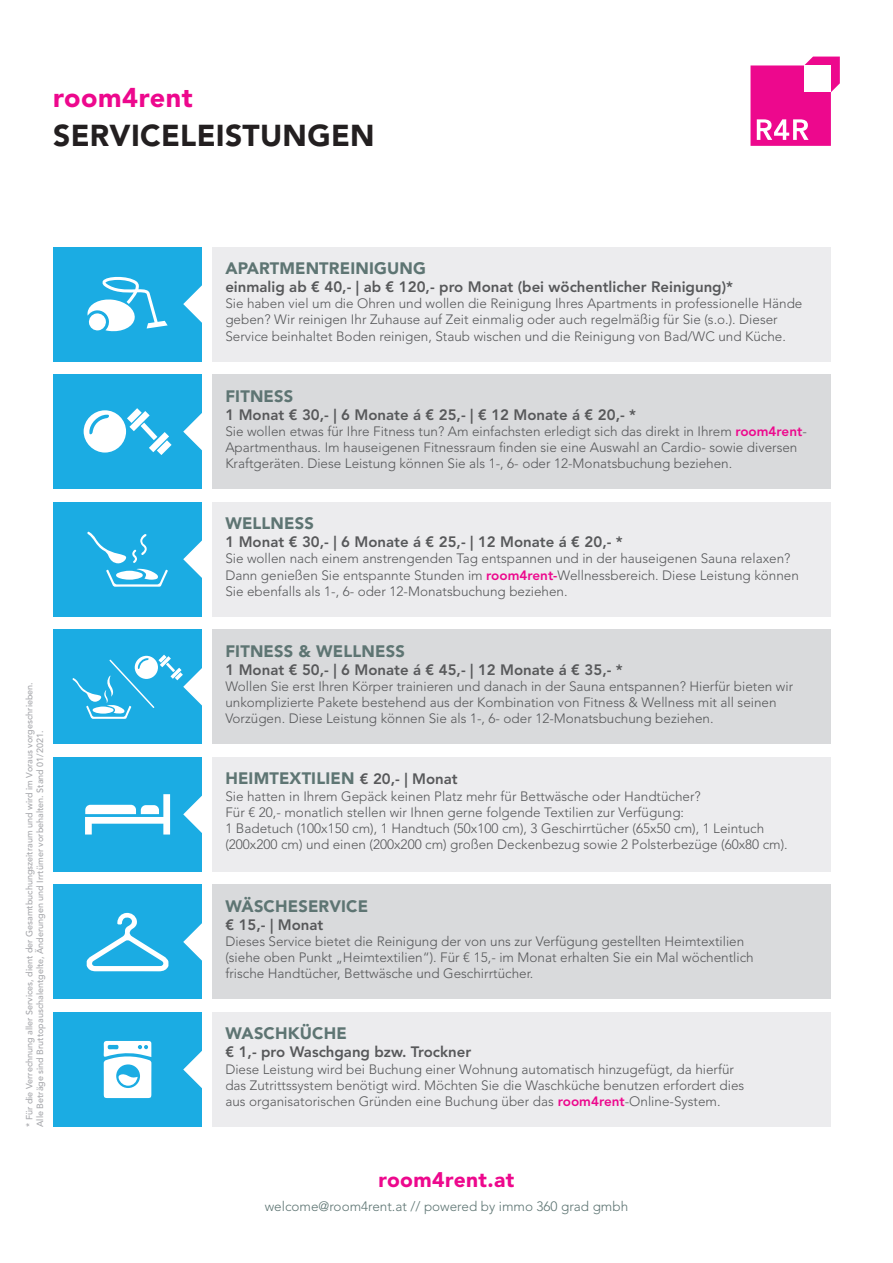
<style>
.page{position:relative;width:893px;height:1263px;background:#fff}
.page>*{position:absolute;margin:0;border:0;box-sizing:border-box;transform-origin:0 0}
.t1{font:900 30px "Avenir LT Std";letter-spacing:.01em;color:#231f20}
.t2{font:900 27px "Avenir LT Std";letter-spacing:.02em;color:#ed088d}
.t3{font:900 21px "Avenir LT Std";letter-spacing:.02em;color:#ed088d}
.t4{font:900 16.5px "Avenir LT Std";letter-spacing:.01em;color:#5e7573}
.t5{font:800 15px "Avenir LT Std";color:#57585a}
.t6{font:300 13.5px/16.2px "Avenir LT Std";color:#57585a}
.t7{font:300 13.5px "Avenir LT Std";color:#5e7573}
.t8{font:500 9px/10.8px "Avenir LT Std";color:#a8a9ad}
.s1{font-weight:800;color:#ed088d}
.s2{font-weight:800;font-size:15px;color:#57585a}
</style>
<div class="page">
<div style="left:53px;top:374px;width:149px;height:115px;background:#1bace3"></div>
<svg style="left:84px;top:410px;width:42px;height:43px"></svg>
<svg style="left:127px;top:408px;width:15px;height:15px"></svg>
<svg style="left:130px;top:411px;width:20px;height:20px"></svg>
<svg style="left:141px;top:423px;width:16px;height:17px"></svg>
<svg style="left:157px;top:440px;width:15px;height:15px"></svg>
<svg style="left:149px;top:432px;width:20px;height:20px"></svg>
<svg style="left:183px;top:408px;width:30px;height:48px"></svg>
<div style="left:213px;top:374px;width:618px;height:115px;background:#d9dadc"></div>
<div style="left:53px;top:247px;width:149px;height:114px;background:#1bace3"></div>
<svg style="left:183px;top:280px;width:30px;height:48px"></svg>
<div style="left:213px;top:247px;width:618px;height:114px;background:#ececee"></div>
<div style="left:53px;top:629px;width:149px;height:115px;background:#1bace3"></div>
<svg style="left:160px;top:656px;width:11px;height:11px"></svg>
<svg style="left:166px;top:663px;width:9px;height:9px"></svg>
<svg style="left:171px;top:668px;width:10px;height:11px"></svg>
<svg style="left:72px;top:656px;width:86px;height:63px"></svg>
<svg style="left:183px;top:663px;width:30px;height:48px"></svg>
<div style="left:213px;top:629px;width:618px;height:115px;background:#d9dadc"></div>
<div style="left:53px;top:502px;width:149px;height:115px;background:#1bace3"></div>
<svg style="left:106px;top:569px;width:62px;height:18px"></svg>
<svg style="left:87px;top:531px;width:60px;height:32px"></svg>
<svg style="left:183px;top:535px;width:30px;height:48px"></svg>
<div style="left:213px;top:502px;width:618px;height:115px;background:#ececee"></div>
<div style="left:53px;top:1012px;width:149px;height:115px;background:#1bace3"></div>
<svg style="left:183px;top:1045px;width:30px;height:48px"></svg>
<div style="left:213px;top:1012px;width:618px;height:115px;background:#ececee"></div>
<svg style="left:104px;top:1041px;width:47px;height:57px"></svg>
<div style="left:53px;top:757px;width:149px;height:115px;background:#1bace3"></div>
<svg style="left:85px;top:794px;width:85px;height:40px"></svg>
<svg style="left:183px;top:790px;width:30px;height:48px"></svg>
<div style="left:213px;top:757px;width:618px;height:115px;background:#ececee"></div>
<div style="left:53px;top:884px;width:149px;height:115px;background:#1bace3"></div>
<svg style="left:87px;top:912px;width:81px;height:59px"></svg>
<svg style="left:183px;top:918px;width:30px;height:48px"></svg>
<div style="left:213px;top:884px;width:618px;height:115px;background:#d9dadc"></div>
<svg style="left:750px;top:57px;width:90px;height:89px"></svg>
<svg style="left:87px;top:276px;width:81px;height:56px"></svg>
<h2 class="t2" style="left:53px;top:81px;width:141px">room4rent</h2>
<h1 class="t1" style="left:53px;top:117px;width:323px">SERVICELEISTUNGEN</h1>
<p class="t4" style="left:225px;top:258px;width:202px">APARTMENTREINIGUNG</p>
<p class="t5" style="left:225px;top:278px;width:509px">einmalig ab € 40,- | ab € 120,- pro Monat (bei wöchentlicher Reinigung)*</p>
<p class="t6" style="left:225px;top:295px;width:579px">Sie haben viel um die Ohren und wollen die Reinigung Ihres Apartments in professionelle Hände geben? Wir reinigen Ihr Zuhause auf Zeit einmalig oder auch regelmäßig für Sie (s.o.). Dieser<br>Service beinhaltet Boden reinigen, Staub wischen und die Reinigung von Bad/WC und Küche.</p>
<p class="t4" style="left:225px;top:386px;width:69px">FITNESS</p>
<p class="t5" style="left:225px;top:405px;width:412px">1 Monat € 30,- | 6 Monate á € 25,- | € 12 Monate á € 20,- *</p>
<p class="t6" style="left:225px;top:423px;width:583px">Sie wollen etwas für Ihre Fitness tun? Am einfachsten erledigt sich das direkt in Ihrem <span class="s1">room4rent</span>-<br>Apartmenthaus. Im hauseigenen Fitnessraum finden sie eine Auswahl an Cardio- sowie diversen<br>Kraftgeräten. Diese Leistung können Sie als 1-, 6- oder 12-Monatsbuchung beziehen.</p>
<p class="t8" style="left:24px;top:1127px;width:446px;rotate:-90deg">* Für die Verrechnung aller Services, dient der Gesamtbuchungszeitraum und wird im Voraus vorgeschrieben.<br>Alle Beträge sind Bruttopauschalentgelte, Änderungen und Irrtümer vorbehalten. Stand 01/2021.</p>
<p class="t4" style="left:225px;top:513px;width:90px">WELLNESS</p>
<p class="t5" style="left:225px;top:533px;width:399px">1 Monat € 30,- | 6 Monate á € 25,- | 12 Monate á € 20,- *</p>
<p class="t6" style="left:225px;top:551px;width:575px">Sie wollen nach einem anstrengenden Tag entspannen und in der hauseigenen Sauna relaxen?<br>Dann genießen Sie entspannte Stunden im <span class="s1">room4rent-</span>Wellnessbereich. Diese Leistung können<br>Sie ebenfalls als 1-, 6- oder 12-Monatsbuchung beziehen.</p>
<p class="t4" style="left:225px;top:641px;width:181px">FITNESS &amp; WELLNESS</p>
<p class="t5" style="left:225px;top:661px;width:399px">1 Monat € 50,- | 6 Monate á € 45,- | 12 Monate á € 35,- *</p>
<p class="t6" style="left:225px;top:678px;width:569px">Wollen Sie erst Ihren Körper trainieren und danach in der Sauna entspannen? Hierfür bieten wir unkomplizierte Pakete bestehend aus der Kombination von Fitness &amp; Wellness mit all seinen<br>Vorzügen. Diese Leistung können Sie als 1-, 6- oder 12-Monatsbuchung beziehen.</p>
<p class="t4" style="left:225px;top:768px;width:234px">HEIMTEXTILIEN <span class="s2">€ 20,- | Monat</span></p>
<p class="t6" style="left:225px;top:788px;width:564px">Sie hatten in Ihrem Gepäck keinen Platz mehr für Bettwäsche oder Handtücher?<br>Für € 20,- monatlich stellen wir Ihnen gerne folgende Textilien zur Verfügung:<br>1 Badetuch (100x150 cm), 1 Handtuch (50x100 cm), 3 Geschirrtücher (65x50 cm), 1 Leintuch (200x200 cm) und einen (200x200 cm) großen Deckenbezug sowie 2 Polsterbezüge (60x80 cm).</p>
<p class="t4" style="left:225px;top:896px;width:144px">WÄSCHESERVICE</p>
<p class="t5" style="left:225px;top:916px;width:99px">€ 15,- | Monat</p>
<p class="t6" style="left:225px;top:933px;width:530px">Dieses Service bietet die Reinigung der von uns zur Verfügung gestellten Heimtextilien (siehe oben Punkt „Heimtextilien“). Für € 15,- im Monat erhalten Sie ein Mal wöchentlich frische Handtücher, Bettwäsche und Geschirrtücher.</p>
<p class="t4" style="left:225px;top:1024px;width:123px">WASCHKÜCHE</p>
<p class="t5" style="left:225px;top:1043px;width:247px">€ 1,- pro Waschgang bzw. Trockner</p>
<p class="t6" style="left:225px;top:1061px;width:520px">Diese Leistung wird bei Buchung einer Wohnung automatisch hinzugefügt, da hierfür das Zutrittssystem benötigt wird. Möchten Sie die Waschküche benutzen erfordert dies aus organisatorischen Gründen eine Buchung über das <span class="s1">room4rent</span>-Online-System.</p>
<h3 class="t3" style="left:378px;top:1167px;width:137px">room4rent.at</h3>
<p class="t7" style="left:265px;top:1199px;width:365px">welcome@room4rent.at // powered by immo 360 grad gmbh</p>
</div>
